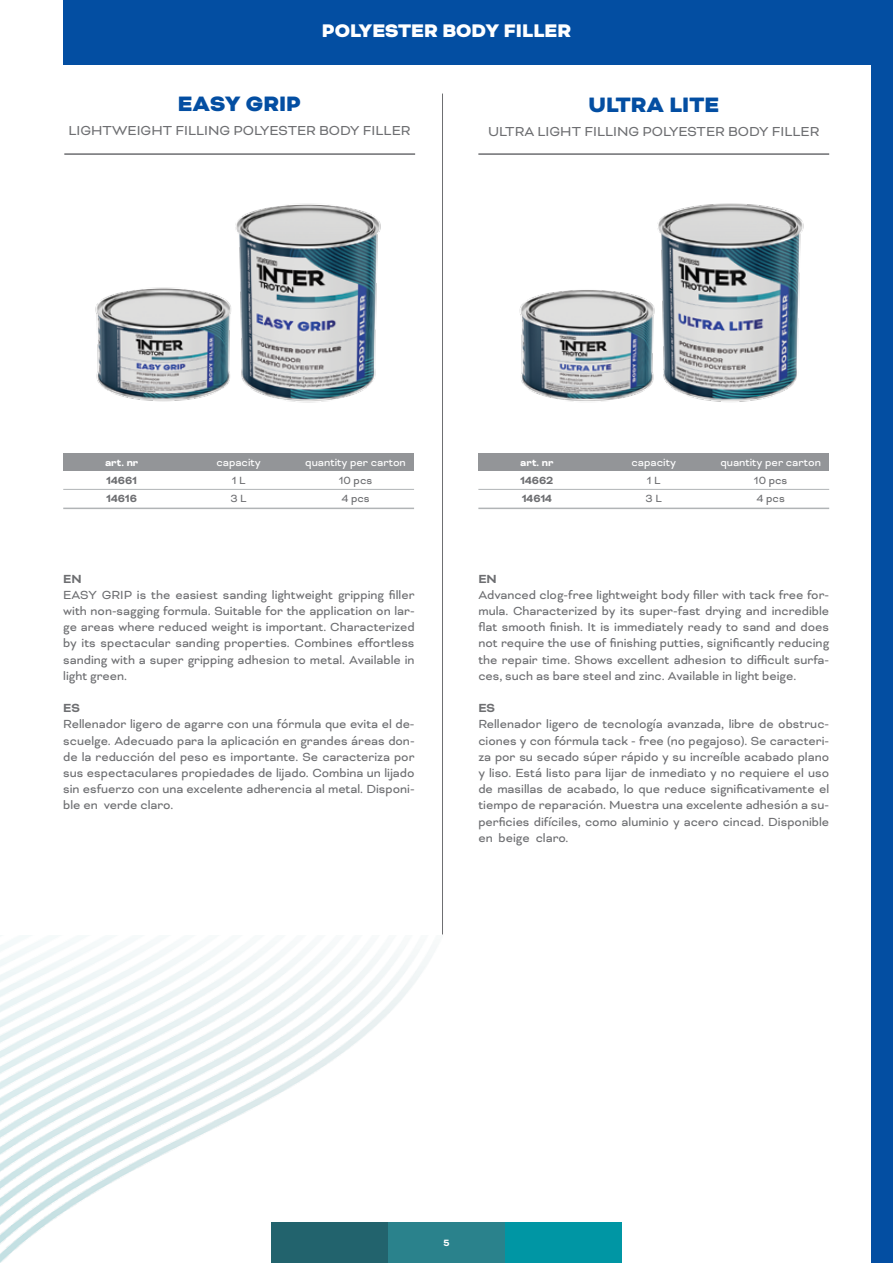
<style>
.page{position:relative;width:893px;height:1263px;background:#fff}
.page>*{position:absolute;margin:0;border:0;box-sizing:border-box;transform-origin:0 0}
.t1{font:900 24px "Bicyclette";color:#034ea2}
.t2{font:900 21px "Bicyclette";color:#fff}
.t3{font:15px "Bicyclette";color:#6d6e71}
.t4{font:13.5px/16.2px "Bicyclette";color:#6d6e71;text-align:justify}
.t5{font:700 13.5px "Bicyclette";color:#6d6e71}
.t6{font:12px "Bicyclette";color:#fff}
.t7{font:12px/18px "Bicyclette";color:#6d6e71}
.t8{font:700 12px/18px "Bicyclette";letter-spacing:-.025em;color:#6d6e71}
.t9{font:700 12px "Bicyclette";color:#fff}
.t10{font:700 10.5px "Bicyclette";color:#fff}
</style>
<div class="page">
<img style="left:0;top:940px;width:435px;height:323px">
<div style="left:64px;top:0;width:829px;height:64px;background:#034ea2"></div>
<div style="left:271px;top:1222px;width:117px;height:41px;background:#22636d"></div>
<div style="left:388px;top:1222px;width:117px;height:41px;background:#2a828c"></div>
<div style="left:505px;top:1222px;width:117px;height:41px;background:#0096a4"></div>
<div style="left:63px;top:454px;width:351px;height:17px;background:#939598"></div>
<hr style="left:64px;top:153px;width:351px;height:2px;background:#6d6e71">
<hr style="left:63px;top:489px;width:351px;height:1px;background:#b1b4b6">
<hr style="left:63px;top:508px;width:351px;height:1px;background:#b1b4b6">
<hr style="left:478px;top:153px;width:351px;height:2px;background:#6d6e71">
<div style="left:872px;top:0;width:21px;height:1263px;background:#034ea2"></div>
<hr style="left:442px;top:94px;width:1px;height:840px;background:#6d6e71">
<div style="left:478px;top:454px;width:351px;height:17px;background:#939598"></div>
<hr style="left:478px;top:489px;width:351px;height:1px;background:#b1b4b6">
<hr style="left:478px;top:508px;width:351px;height:1px;background:#b1b4b6">
<img style="left:95px;top:287px;width:130px;height:115px">
<img style="left:225px;top:203px;width:156px;height:200px">
<img style="left:519px;top:290px;width:130px;height:112px">
<img style="left:649px;top:203px;width:155px;height:199px">
<h2 class="t2" style="left:322px;top:18px;width:64px">POLYESTE</h2>
<h2 class="t2" style="left:424px;top:18px;width:149px">R BODY FI LLER</h2>
<h1 class="t1" style="left:178px;top:90px;width:124px">EASY GRIP</h1>
<p class="t3" style="left:68px;top:122px;width:344px">LIGHTWEIGHT FILLING POLYESTER BODY FILLER</p>
<h1 class="t1" style="left:588px;top:90px;width:107px">ULTRA LITE</h1>
<p class="t3" style="left:488px;top:123px;width:333px">ULTRA LIGHT FILLING POLYESTER BODY FILLER</p>
<p class="t9" style="left:105px;top:455px;width:35px">art. nr</p>
<p class="t8" style="left:106px;top:471px;width:32px">14661<br>14616</p>
<p class="t6" style="left:217px;top:455px;width:46px">capacity</p>
<p class="t7" style="left:230px;top:471px;width:18px">1 L<br>3 L</p>
<p class="t6" style="left:305px;top:455px;width:102px">quantity per carton</p>
<p class="t7" style="left:339px;top:471px;width:35px">10 pcs<br>4 pcs</p>
<p class="t5" style="left:63px;top:571px;width:10px">EN</p>
<p class="t4" style="left:63px;top:587px;width:353px">EASY GRIP is the easiest sanding lightweight gripping filler with non-sagging formula. Suitable for the application on lar&shy;ge areas where reduced weight is important. Characterized by its spectacular sanding properties. Combines effortless sanding with a super gripping adhesion to metal. Available in light green.</p>
<p class="t5" style="left:63px;top:700px;width:9px">ES</p>
<p class="t4" style="left:63px;top:716px;width:353px">Rellenador ligero de agarre con una fórmula que evita el de&shy;scuelge. Adecuado para la aplicación en grandes áreas don&shy;de la reducción del peso es importante. Se caracteriza por sus espectaculares propiedades de lijado. Combina un lijado sin esfuerzo con una excelente adherencia al metal. Disponi&shy;ble en verde claro.</p>
<p class="t9" style="left:520px;top:455px;width:35px">art. nr</p>
<p class="t8" style="left:520px;top:471px;width:35px">14662<br>14614</p>
<p class="t6" style="left:632px;top:455px;width:46px">capacity</p>
<p class="t7" style="left:646px;top:471px;width:18px">1 L<br>3 L</p>
<p class="t6" style="left:720px;top:455px;width:102px">quantity per carton</p>
<p class="t7" style="left:754px;top:471px;width:35px">10 pcs<br>4 pcs</p>
<p class="t5" style="left:478px;top:571px;width:10px">EN</p>
<p class="t4" style="left:478px;top:587px;width:352px">Advanced clog-free lightweight body filler with tack free for&shy;mula. Characterized by its super-fast drying and incredible flat smooth finish. It is immediately ready to sand and does not require the use of finishing putties, significantly reducing the repair time. Shows excellent adhesion to difficult surfa&shy;ces, such as bare steel and zinc. Available in light beige.</p>
<p class="t5" style="left:478px;top:700px;width:9px">ES</p>
<p class="t4" style="left:478px;top:716px;width:352px">Rellenador ligero de tecnología avanzada, libre de obstruc&shy;ciones y con fórmula tack - free (no pegajoso). Se caracteri&shy;za por su secado súper rápido y su increíble acabado plano y liso. Está listo para lijar de inmediato y no requiere el uso de masillas de acabado, lo que reduce significativamente el tiempo de reparación. Muestra una excelente adhesión a su&shy;perficies difíciles, como aluminio y acero cincad. Disponible en beige claro.</p>
<p class="t10" style="left:443px;top:1237px;width:8px">5</p>
</div>
